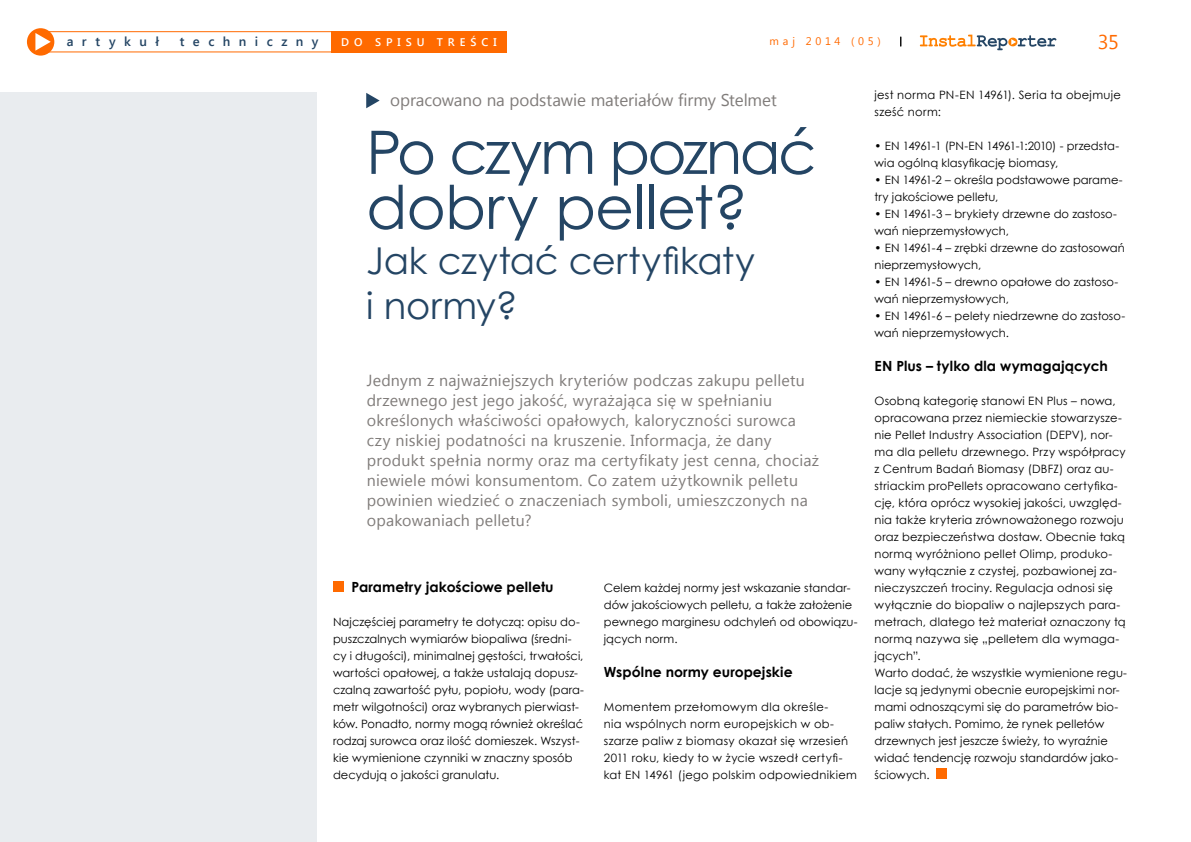
<style>
.page{position:relative;width:1191px;height:842px;background:#fff}
.page>*{position:absolute;margin:0;border:0;box-sizing:border-box;transform-origin:0 0}
.t1{font:60px/55px "Century Gothic";letter-spacing:-.025em;color:#244564}
.t2{font:37px/45px "Century Gothic";letter-spacing:-.005em;color:#244564}
.t3{font:20px "Segoe UI";color:#ff6a00}
.t4{font:17px "Segoe UI";letter-spacing:-.005em;color:#807c7a}
.t5{font:16px/20px "Segoe UI";letter-spacing:.015em;color:#807c7a}
.t6{font:700 14px "Century Gothic";letter-spacing:.005em;color:#000}
.t7{font:600 13px "Segoe UI";letter-spacing:.65em;color:#244564}
.t8{font:11.5px/17px "Century Gothic";letter-spacing:.01em;color:#000}
.t9{font:600 11.1px "Segoe UI";letter-spacing:.445em;color:#fff}
.t10{font:11px "Segoe UI";letter-spacing:.345em;color:#ff6a00}
</style>
<div class="page">
<div style="left:27px;top:28px;width:27px;height:28px;background:#ff6a00;border-radius:50%"></div>
<svg style="left:35px;top:33px;width:16px;height:17px"></svg>
<svg style="left:920px;top:35px;width:136px;height:15px"></svg>
<div style="left:33px;top:31px;width:310px;height:21px;border:1px solid #ff6a00"></div>
<div style="left:331px;top:31px;width:176px;height:21px;background:#ff6a00"></div>
<div style="left:936px;top:769px;width:10px;height:10px;background:#ff6a00"></div>
<svg style="left:366px;top:93px;width:13px;height:15px"></svg>
<div style="left:333px;top:582px;width:11px;height:10px;background:#ff6a00"></div>
<div style="left:0;top:93px;width:316px;height:749px;background:#e9ecef"></div>
<p class="t7" style="left:67px;top:32px;width:94px">artykuł</p>
<p class="t7" style="left:180px;top:32px;width:140px">techniczny</p>
<p class="t9" style="left:341px;top:34px;width:157px">do spisu treści</p>
<p class="t10" style="left:769px;top:34px;width:113px">maj 2014 (05)</p>
<h3 class="t3" style="left:1098px;top:28px;width:22px">35</h3>
<h3 class="t4" style="left:390px;top:88px;width:388px">opracowano na podstawie materiałów firmy Stelmet</h3>
<h1 class="t1" style="left:366px;top:124px;width:452px">Po czym poznać dobry pellet?</h1>
<h2 class="t2" style="left:366px;top:237px;width:390px">Jak czytać certyfikaty i normy?</h2>
<p class="t5" style="left:367px;top:370px;width:454px">Jednym z najważniejszych kryteriów podczas zakupu pelletu drzewnego jest jego jakość, wyrażająca się w spełnianiu określonych właściwości opałowych, kaloryczności surowca czy niskiej podatności na kruszenie. Informacja, że dany produkt spełnia normy oraz ma certyfikaty jest cenna, chociaż niewiele mówi konsumentom. Co zatem użytkownik pelletu powinien wiedzieć o znaczeniach symboli, umieszczonych na opakowaniach pelletu?</p>
<p class="t6" style="left:351px;top:576px;width:204px">Parametry jakościowe pelletu</p>
<p class="t8" style="left:333px;top:613px;width:252px">Najczęściej parametry te dotyczą: opisu do&shy;puszczalnych wymiarów biopaliwa (średni&shy;cy i długości), minimalnej gęstości, trwałości, wartości opałowej, a także ustalają dopusz&shy;czalną zawartość pyłu, popiołu, wody (para&shy;metr wilgotności) oraz wybranych pierwiast&shy;ków. Ponadto, normy mogą również określać rodzaj surowca oraz ilość domieszek. Wszyst&shy;kie wymienione czynniki w znaczny sposób decydują o jakości granulatu.</p>
<p class="t8" style="left:604px;top:579px;width:255px">Celem każdej normy jest wskazanie standar&shy;dów jakościowych pelletu, a także założenie pewnego marginesu odchyleń od obowiązu&shy;jących norm.</p>
<p class="t6" style="left:604px;top:661px;width:190px">Wspólne normy europejskie</p>
<p class="t8" style="left:604px;top:698px;width:255px">Momentem przełomowym dla określe-<br>nia wspólnych norm europejskich w ob&shy;szarze paliw z biomasy okazał się wrzesień 2011 roku, kiedy to w życie wszedł certyfi&shy;kat EN 14961 (jego polskim odpowiednikiem</p>
<p class="t8" style="left:874px;top:86px;width:248px">jest norma PN-EN 14961). Seria ta obejmuje sześć norm:</p>
<p class="t8" style="left:874px;top:137px;width:246px">• EN 14961-1 (PN-EN 14961-1:2010) - przedsta&shy;wia ogólną klasyfikację biomasy,</p>
<p class="t8" style="left:874px;top:171px;width:250px">• EN 14961-2 – określa podstawowe parame&shy;try jakościowe pelletu,</p>
<p class="t8" style="left:874px;top:205px;width:244px">• EN 14961-3 – brykiety drzewne do zastoso&shy;wań nieprzemysłowych,</p>
<p class="t8" style="left:874px;top:239px;width:252px">• EN 14961-4 – zrębki drzewne do zastosowań nieprzemysłowych,</p>
<p class="t8" style="left:874px;top:273px;width:245px">• EN 14961-5 – drewno opałowe do zastoso&shy;wań nieprzemysłowych,</p>
<p class="t8" style="left:874px;top:307px;width:252px">• EN 14961-6 – pelety niedrzewne do zastoso&shy;wań nieprzemysłowych.</p>
<p class="t6" style="left:874px;top:355px;width:235px">EN Plus – tylko dla wymagających</p>
<p class="t8" style="left:874px;top:392px;width:254px">Osobną kategorię stanowi EN Plus – nowa, opracowana przez niemieckie stowarzysze&shy;nie Pellet Industry Association (DEPV), nor&shy;ma dla pelletu drzewnego. Przy współpracy z Centrum Badań Biomasy (DBFZ) oraz au&shy;striackim proPellets opracowano certyfika&shy;cję, która oprócz wysokiej jakości, uwzględ&shy;nia także kryteria zrównoważonego rozwoju oraz bezpieczeństwa dostaw. Obecnie taką normą wyróżniono pellet Olimp, produko&shy;wany wyłącznie z czystej, pozbawionej za&shy;nieczyszczeń trociny. Regulacja odnosi się wyłącznie do biopaliw o najlepszych para&shy;metrach, dlatego też materiał oznaczony tą normą nazywa się „pelletem dla wymaga&shy;jących”.<br>Warto dodać, że wszystkie wymienione regu&shy;lacje są jedynymi obecnie europejskimi nor&shy;mami odnoszącymi się do parametrów bio&shy;paliw stałych. Pomimo, że rynek pelletów drzewnych jest jeszcze świeży, to wyraźnie widać tendencję rozwoju standardów jako&shy;ściowych.</p>
</div>
